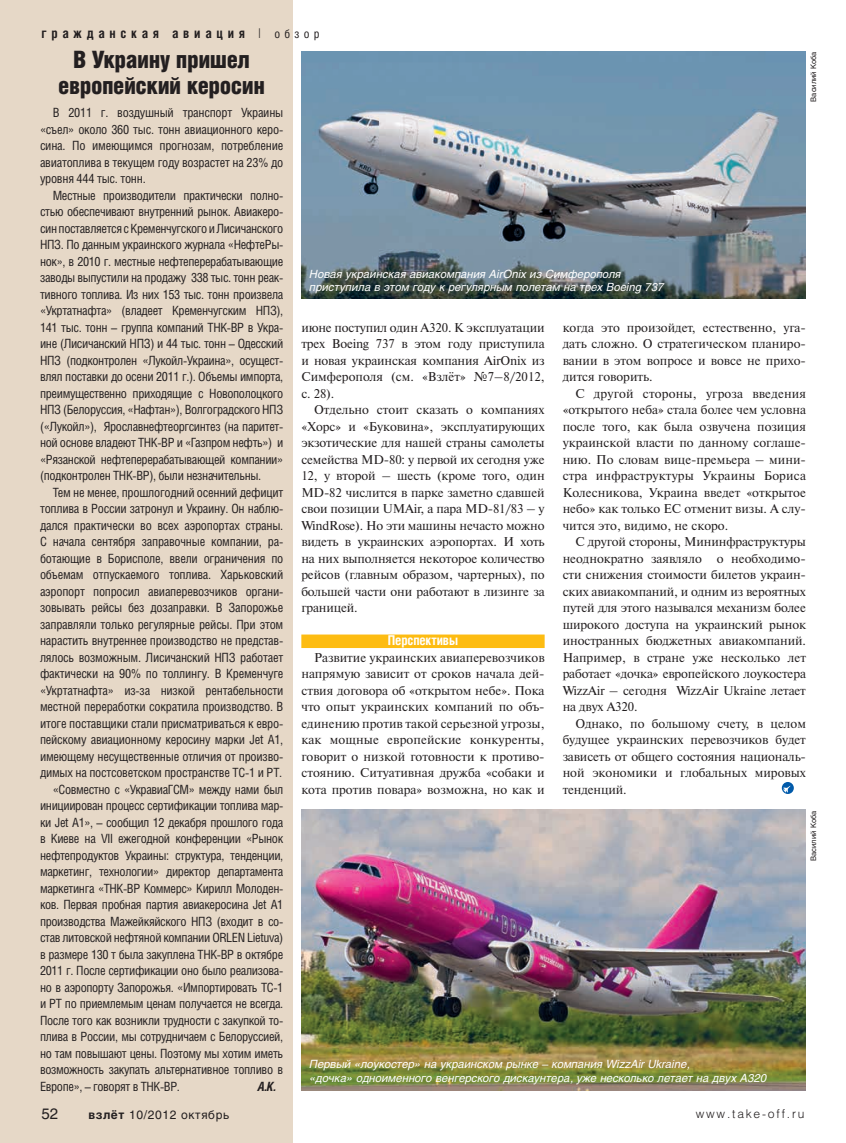
<style>
.page{position:relative;width:846px;height:1143px;background:#fff}
.page>*{position:absolute;margin:0;border:0;box-sizing:border-box;transform-origin:0 0}
.t1{font:24px/25.5px "Helios Cond Black C";letter-spacing:-.02em;color:#231f20;text-align:center}
.t2{font:15px "Helios C";color:#231f20}
.t3{font:700 13.5px "Helios Cond C";letter-spacing:.35em;color:#231f20}
.t4{font:700 13.5px "Helios Cond C";letter-spacing:-.01em;color:#fff}
.t5{font:12.75px/16.5px "Helios Cond C";letter-spacing:-.03em;color:#231f20;text-align:justify}
.t6{font:12.75px/16.5px "Newton C";color:#231f20;text-align:justify}
.t7{font:italic 700 12.75px "Helios Cond C";color:#231f20}
.t8{font:12px "Helios C";letter-spacing:.05em;color:#231f20}
.t9{font:12px "Helios Light C";letter-spacing:.15em;color:#231f20}
.t10{font:italic 11.25px/13.5px "Helios C";color:#fff}
.t11{font:7.5px "Helios C";color:#231f20}
.s1{font-family:"Helios Cond Light C";font-weight:400}
.s2{font-weight:400;font-size:12px}
.s3{font-weight:700}
</style>
<div class="page">
<div style="left:0;top:0;width:292px;height:1143px;background:#e6d8c7"></div>
<div style="left:301px;top:635px;width:243px;height:13px;background:#fdbc12"></div>
<svg style="left:781px;top:782px;width:12px;height:12px"></svg>
<img style="left:301px;top:51px;width:504px;height:248px">
<img style="left:301px;top:810px;width:504px;height:280px">
<p class="t3" style="left:42px;top:28px;width:279px">гражданская авиация <span class="s1">|</span> <span class="s2">обзор</span></p>
<h1 class="t1" style="left:58px;top:49px;width:208px">В Украину пришел европейский керосин</h1>
<p class="t11" style="left:810px;top:102px;width:52px;rotate:-90deg">Василий Коба</p>
<p class="t5" style="left:40px;top:106px;width:245px;text-indent:13px">В 2011 г. воздушный транспорт Украины «съел» около 360 тыс. тонн авиационного керо&shy;сина. По имеющимся прогнозам, потребление авиатоплива в текущем году возрастет на 23% до уровня 444 тыс. тонн.</p>
<p class="t5" style="left:40px;top:188px;width:245px;text-indent:13px">Местные производители практически полно&shy;стью обеспечивают внутренний рынок. Авиакеро&shy;син поставляется с Кременчугского и Лисичанского НПЗ. По данным украинского журнала «НефтеРы&shy;нок», в 2010 г. местные нефтеперерабатывающие заводы выпустили на продажу 338 тыс. тонн реак&shy;тивного топлива. Из них 153 тыс. тонн произвела «Укртатнафта» (владеет Кременчугским НПЗ), 141 тыс. тонн – группа компаний ТНК-ВР в Укра&shy;ине (Лисичанский НПЗ) и 44 тыс. тонн – Одесский НПЗ (подконтролен «Лукойл-Украина», осущест&shy;влял поставки до осени 2011 г.). Объемы импорта, преимущественно приходящие с Новополоцкого НПЗ (Белоруссия, «Нафтан»), Волгоградского НПЗ («Лукойл»), Ярославнефтеоргсинтез (на паритет&shy;ной основе владеют ТНК-ВР и «Газпром нефть») и «Рязанской нефтеперерабатывающей компании» (подконтролен ТНК-ВР), были незначительны.</p>
<p class="t5" style="left:53px;top:485px;width:232px">Тем не менее, прошлогодний осенний дефицит</p>
<p class="t5" style="left:40px;top:502px;width:245px">топлива в России затронул и Украину. Он наблю-</p>
<p class="t5" style="left:40px;top:518px;width:245px">дался практически во всех аэропортах страны.</p>
<p class="t5" style="left:40px;top:535px;width:245px">С начала сентября заправочные компании, ра-</p>
<p class="t5" style="left:40px;top:551px;width:245px">ботающие в Борисполе, ввели ограничения по</p>
<p class="t5" style="left:40px;top:568px;width:245px">объемам отпускаемого топлива. Харьковский</p>
<p class="t5" style="left:40px;top:584px;width:245px">аэропорт попросил авиаперевозчиков органи-</p>
<p class="t5" style="left:40px;top:601px;width:245px">зовывать рейсы без дозаправки. В Запорожье</p>
<p class="t5" style="left:40px;top:617px;width:245px">заправляли только регулярные рейсы. При этом</p>
<p class="t5" style="left:40px;top:634px;width:245px">нарастить внутреннее производство не представ-</p>
<p class="t5" style="left:40px;top:650px;width:245px">лялось возможным. Лисичанский НПЗ работает</p>
<p class="t5" style="left:40px;top:667px;width:245px">фактически на 90% по толлингу. В Кременчуге</p>
<p class="t5" style="left:40px;top:683px;width:245px">«Укртатнафта» из-за низкой рентабельности</p>
<p class="t5" style="left:40px;top:700px;width:245px">местной переработки сократила производство. В</p>
<p class="t5" style="left:40px;top:716px;width:245px">итоге поставщики стали присматриваться к евро-</p>
<p class="t5" style="left:40px;top:733px;width:245px">пейскому авиационному керосину марки Jet A1,</p>
<p class="t5" style="left:40px;top:749px;width:245px">имеющему несущественные отличия от произво-</p>
<p class="t5" style="left:40px;top:766px;width:244px">димых на постсоветском пространстве ТС-1 и РТ.</p>
<p class="t5" style="left:53px;top:782px;width:232px">«Совместно с «УкравиаГСМ» между нами был</p>
<p class="t5" style="left:40px;top:799px;width:245px">инициирован процесс сертификации топлива мар-</p>
<p class="t5" style="left:40px;top:815px;width:245px">ки Jet A1», – сообщил 12 декабря прошлого года</p>
<p class="t5" style="left:40px;top:832px;width:245px">в Киеве на VII ежегодной конференции «Рынок</p>
<p class="t5" style="left:40px;top:848px;width:245px">нефтепродуктов Украины: структура, тенденции,</p>
<p class="t5" style="left:40px;top:865px;width:245px">маркетинг, технологии» директор департамента</p>
<p class="t5" style="left:40px;top:881px;width:245px">маркетинга «ТНК-ВР Коммерс» Кирилл Молоден-</p>
<p class="t5" style="left:40px;top:898px;width:245px">ков. Первая пробная партия авиакеросина Jet A1</p>
<p class="t5" style="left:40px;top:914px;width:245px">производства Мажейкяйского НПЗ (входит в со-</p>
<p class="t5" style="left:40px;top:931px;width:245px">став литовской нефтяной компании ORLEN Lietuva)</p>
<p class="t5" style="left:40px;top:947px;width:245px">в размере 130 т была закуплена ТНК-BP в октябре</p>
<p class="t5" style="left:40px;top:964px;width:245px">2011 г. После сертификации оно было реализова-</p>
<p class="t5" style="left:40px;top:980px;width:245px">но в аэропорту Запорожья. «Импортировать ТС-1</p>
<p class="t5" style="left:40px;top:997px;width:245px">и РТ по приемлемым ценам получается не всегда.</p>
<p class="t5" style="left:40px;top:1013px;width:245px">После того как возникли трудности с закупкой то-</p>
<p class="t5" style="left:40px;top:1030px;width:245px">плива в России, мы сотрудничаем с Белоруссией,</p>
<p class="t5" style="left:40px;top:1046px;width:245px">но там повышают цены. Поэтому мы хотим иметь</p>
<p class="t5" style="left:40px;top:1063px;width:245px">возможность закупать альтернативное топливо в</p>
<p class="t5" style="left:40px;top:1079px;width:141px">Европе», – говорят в ТНК-ВР.</p>
<p class="t7" style="left:258px;top:1082px;width:19px">А.К.</p>
<p class="t10" style="left:309px;top:268px;width:356px">Новая украинская авиакомпания AirOnix из Симферополя приступила в этом году к регулярным полетам на трех Boeing 737</p>
<p class="t6" style="left:301px;top:320px;width:245px">июне поступил один А320. К эксплуатации трех Boeing 737 в этом году приступила и новая украинская компания AirOnix из Симферополя (см. «Взлёт» №7–8/2012, с. 28).</p>
<p class="t6" style="left:301px;top:403px;width:245px;text-indent:13px">Отдельно стоит сказать о компаниях «Хорс» и «Буковина», эксплуатирующих экзотические для нашей страны самолеты семейства MD-80: у первой их сегодня уже 12, у второй – шесть (кроме того, один MD-82 числится в парке заметно сдавшей свои позиции UMAir, а пара MD-81/83 – у WindRose). Но эти машины нечасто можно видеть в украинских аэропортах. И хоть на них выполняется некоторое количество рейсов (главным образом, чартерных), по большей части они работают в лизинге за границей.</p>
<p class="t4" style="left:388px;top:636px;width:72px">Перспективы</p>
<p class="t6" style="left:301px;top:650px;width:245px;text-indent:13px">Развитие украинских авиаперевозчиков напрямую зависит от сроков начала дей&shy;ствия договора об «открытом небе». Пока что опыт украинских компаний по объ&shy;единению против такой серьезной угрозы, как мощные европейские конкуренты, говорит о низкой готовности к противо&shy;стоянию. Ситуативная дружба «собаки и кота против повара» возможна, но как и</p>
<p class="t6" style="left:562px;top:320px;width:245px">когда это произойдет, естественно, уга&shy;дать сложно. О стратегическом планиро&shy;вании в этом вопросе и вовсе не прихо&shy;дится говорить.</p>
<p class="t6" style="left:562px;top:386px;width:245px;text-indent:13px">С другой стороны, угроза введения «открытого неба» стала более чем условна после того, как была озвучена позиция украинской власти по данному соглаше&shy;нию. По словам вице-премьера – мини&shy;стра инфраструктуры Украины Бориса Колесникова, Украина введет «открытое небо» как только ЕС отменит визы. А слу&shy;чится это, видимо, не скоро.</p>
<p class="t6" style="left:562px;top:535px;width:245px;text-indent:13px">С другой стороны, Мининфраструктуры неоднократно заявляло о необходимо&shy;сти снижения стоимости билетов украин&shy;ских авиакомпаний, и одним из вероятных путей для этого назывался механизм более широкого доступа на украинский рынок иностранных бюджетных авиакомпаний.<br>Например, в стране уже несколько лет работает «дочка» европейского лоукостера WizzAir – сегодня WizzAir Ukraine летает на двух А320.</p>
<p class="t6" style="left:562px;top:716px;width:245px;text-indent:13px">Однако, по большому счету, в целом будущее украинских перевозчиков будет зависеть от общего состояния националь&shy;ной экономики и глобальных мировых тенденций.</p>
<p class="t11" style="left:810px;top:861px;width:52px;rotate:-90deg">Василий Коба</p>
<p class="t10" style="left:309px;top:1058px;width:458px">Первый «лоукостер» на украинском рынке – компания WizzAir Ukraine,<br>«дочка» одноименного венгерского дискаунтера, уже несколько летает на двух А320</p>
<p class="t2" style="left:42px;top:1108px;width:18px">52</p>
<p class="t8" style="left:88px;top:1110px;width:142px"><span class="s3">взлёт</span> 10/2012 октябрь</p>
<p class="t9" style="left:695px;top:1110px;width:110px">www.take-off.ru</p>
</div>
